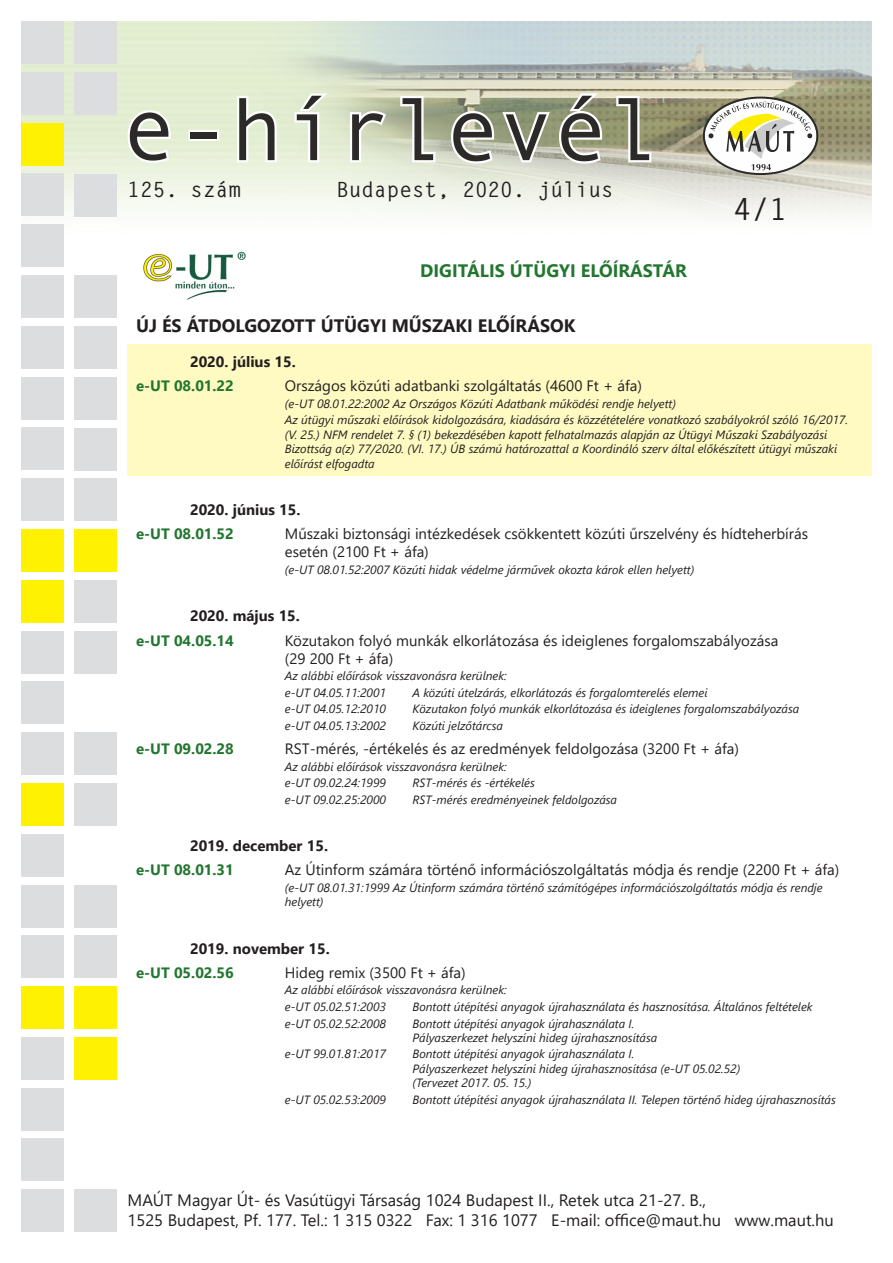
<style>
.page{position:relative;width:893px;height:1263px;background:#fff}
.page>*{position:absolute;margin:0;border:0;box-sizing:border-box;transform-origin:0 0}
.t1{font:700 30px "Letter Gothic Std";color:#231f20}
.t2{font:700 21px "Letter Gothic Std";color:#231f20}
.CIM1{font:700 18px "Segoe UI";color:#231f20}
.CIM1-2{font:700 18px "Segoe UI";color:#22762f}
.t3{font:16.5px/19.8px "Segoe UI";color:#231f20}
.normal_behozassal2{font:15px/18px "Segoe UI";color:#231f20}
.CIM2{font:700 15px "Segoe UI";color:#231f20}
.normal_behozassal2-2{font:700 15px "Segoe UI";color:#22762f}
.normal_behozassal2_k{font:italic 12px/14.4px "Segoe UI";color:#231f20}
</style>
<div class="page">
<img style="left:21px;top:21px;width:851px;height:196px">
<div style="left:21px;top:21px;width:43px;height:43px;background:#dcdddf"></div>
<div style="left:74px;top:21px;width:43px;height:43px;background:#dcdddf"></div>
<div style="left:21px;top:72px;width:43px;height:43px;background:#dcdddf"></div>
<div style="left:74px;top:72px;width:43px;height:43px;background:#dcdddf"></div>
<div style="left:21px;top:123px;width:43px;height:42px;background:#fff101"></div>
<div style="left:21px;top:174px;width:43px;height:42px;background:#dcdddf"></div>
<div style="left:74px;top:174px;width:43px;height:42px;background:#dcdddf"></div>
<div style="left:21px;top:224px;width:43px;height:43px;background:#dcdddf"></div>
<div style="left:21px;top:275px;width:43px;height:43px;background:#dcdddf"></div>
<div style="left:74px;top:275px;width:43px;height:43px;background:#dcdddf"></div>
<div style="left:21px;top:326px;width:43px;height:43px;background:#dcdddf"></div>
<div style="left:74px;top:326px;width:43px;height:43px;background:#dcdddf"></div>
<div style="left:21px;top:377px;width:43px;height:42px;background:#dcdddf"></div>
<div style="left:74px;top:377px;width:43px;height:42px;background:#dcdddf"></div>
<div style="left:21px;top:478px;width:43px;height:43px;background:#dcdddf"></div>
<div style="left:74px;top:478px;width:43px;height:43px;background:#dcdddf"></div>
<div style="left:21px;top:529px;width:43px;height:43px;background:#fff101"></div>
<div style="left:74px;top:529px;width:43px;height:43px;background:#fff101"></div>
<div style="left:21px;top:580px;width:43px;height:42px;background:#fff101"></div>
<div style="left:74px;top:580px;width:43px;height:43px;background:#dcdddf"></div>
<div style="left:21px;top:631px;width:43px;height:42px;background:#dcdddf"></div>
<div style="left:74px;top:631px;width:43px;height:42px;background:#dcdddf"></div>
<div style="left:21px;top:681px;width:43px;height:43px;background:#dcdddf"></div>
<div style="left:21px;top:732px;width:43px;height:43px;background:#dcdddf"></div>
<div style="left:74px;top:732px;width:43px;height:43px;background:#dcdddf"></div>
<div style="left:21px;top:783px;width:43px;height:43px;background:#fff101"></div>
<div style="left:74px;top:783px;width:43px;height:43px;background:#dcdddf"></div>
<div style="left:21px;top:834px;width:43px;height:42px;background:#dcdddf"></div>
<div style="left:21px;top:885px;width:43px;height:42px;background:#dcdddf"></div>
<div style="left:74px;top:885px;width:43px;height:42px;background:#dcdddf"></div>
<div style="left:21px;top:935px;width:43px;height:43px;background:#dcdddf"></div>
<div style="left:74px;top:936px;width:43px;height:42px;background:#dcdddf"></div>
<div style="left:21px;top:986px;width:43px;height:43px;background:#fff101"></div>
<div style="left:74px;top:986px;width:43px;height:43px;background:#fff101"></div>
<div style="left:21px;top:1037px;width:43px;height:43px;background:#dcdddf"></div>
<div style="left:74px;top:1037px;width:43px;height:43px;background:#fff101"></div>
<div style="left:21px;top:1088px;width:43px;height:42px;background:#dcdddf"></div>
<div style="left:21px;top:1139px;width:43px;height:42px;background:#dcdddf"></div>
<div style="left:21px;top:1189px;width:43px;height:43px;background:#dcdddf"></div>
<div style="left:74px;top:1190px;width:43px;height:42px;background:#dcdddf"></div>
<div style="left:21px;top:428px;width:43px;height:42px;background:#dcdddf"></div>
<div style="left:74px;top:428px;width:43px;height:42px;background:#dcdddf"></div>
<svg style="left:189px;top:130px;width:30px;height:11px"></svg>
<svg style="left:128px;top:110px;width:43px;height:53px"></svg>
<div style="left:191px;top:132px;width:26px;height:7px;background:#2b2a29"></div>
<svg style="left:237px;top:96px;width:40px;height:66px"></svg>
<svg style="left:294px;top:93px;width:33px;height:69px;background:#bfc5b5"></svg>
<svg style="left:350px;top:111px;width:36px;height:51px"></svg>
<svg style="left:400px;top:96px;width:35px;height:66px;background:#a1a494"></svg>
<svg style="left:451px;top:111px;width:43px;height:53px"></svg>
<svg style="left:502px;top:112px;width:48px;height:50px;background:#96988a"></svg>
<svg style="left:559px;top:93px;width:43px;height:71px;background:#939486"></svg>
<svg style="left:616px;top:96px;width:35px;height:66px;background:#92927e"></svg>
<svg style="left:703px;top:97px;width:115px;height:78px"></svg>
<div style="left:128px;top:344px;width:744px;height:132px;background:#fffac1"></div>
<img style="left:143px;top:251px;width:103px;height:49px">
<h2 class="t2" style="left:128px;top:176px;width:115px">125. szám</h2>
<h2 class="t2" style="left:336px;top:176px;width:279px">Budapest, 2020. július</h2>
<p class="CIM1-2" style="left:420px;top:253px;width:268px">DIGITÁLIS ÚTÜGYI ELŐÍRÁSTÁR</p>
<p class="t1" style="left:734px;top:191px;width:55px">4/1</p>
<p class="CIM1" style="left:136px;top:309px;width:441px">ÚJ ÉS ÁTDOLGOZOTT ÚTÜGYI MŰSZAKI ELŐÍRÁSOK</p>
<p class="CIM2" style="left:190px;top:348px;width:107px">2020. július 15.</p>
<p class="normal_behozassal2-2" style="left:136px;top:372px;width:99px">e-UT 08.01.22</p>
<p class="normal_behozassal2" style="left:285px;top:376px;width:358px">Országos közúti adatbanki szolgáltatás (4600 Ft + áfa)</p>
<p class="normal_behozassal2_k" style="left:285px;top:395px;width:393px">(e-UT 08.01.22:2002 Az Országos Közúti Adatbank működési rendje helyett)</p>
<p class="normal_behozassal2_k" style="left:285px;top:411px;width:565px">Az útügyi műszaki előírások kidolgozására, kiadására és közzétételére vonatkozó szabályokról szóló 16/2017. (V. 25.) NFM rendelet 7. § (1) bekezdésében kapott felhatalmazás alapján az Útügyi Műszaki Szabályozási Bizottság a(z) 77/2020. (VI. 17.) ÚB számú határozattal a Koordináló szerv által előkészített útügyi műszaki előírást elfogadta</p>
<p class="CIM2" style="left:190px;top:495px;width:112px">2020. június 15.</p>
<p class="normal_behozassal2-2" style="left:136px;top:520px;width:99px">e-UT 08.01.52</p>
<p class="normal_behozassal2" style="left:285px;top:524px;width:525px">Műszaki biztonsági intézkedések csökkentett közúti űrszelvény és hídteherbírás esetén (2100 Ft + áfa)</p>
<p class="normal_behozassal2_k" style="left:285px;top:560px;width:411px">(e-UT 08.01.52:2007 Közúti hidak védelme járművek okozta károk ellen helyett)</p>
<p class="CIM2" style="left:190px;top:602px;width:111px">2020. május 15.</p>
<p class="normal_behozassal2-2" style="left:136px;top:626px;width:99px">e-UT 04.05.14</p>
<p class="normal_behozassal2" style="left:285px;top:630px;width:495px">Közutakon folyó munkák elkorlátozása és ideiglenes forgalomszabályozása (29 200 Ft + áfa)</p>
<p class="normal_behozassal2_k" style="left:285px;top:667px;width:223px">Az alábbi előírások visszavonásra kerülnek:</p>
<p class="normal_behozassal2_k" style="left:285px;top:683px;width:103px">e-UT 04.05.11:2001</p>
<p class="normal_behozassal2_k" style="left:412px;top:683px;width:296px">A közúti útelzárás, elkorlátozás és forgalomterelés elemei</p>
<p class="normal_behozassal2_k" style="left:285px;top:700px;width:103px">e-UT 04.05.12:2010</p>
<p class="normal_behozassal2_k" style="left:412px;top:700px;width:388px">Közutakon folyó munkák elkorlátozása és ideiglenes forgalomszabályozása</p>
<p class="normal_behozassal2_k" style="left:285px;top:716px;width:103px">e-UT 04.05.13:2002</p>
<p class="normal_behozassal2_k" style="left:412px;top:716px;width:92px">Közúti jelzőtárcsa</p>
<p class="normal_behozassal2-2" style="left:136px;top:734px;width:99px">e-UT 09.02.28</p>
<p class="normal_behozassal2" style="left:285px;top:738px;width:456px">RST-mérés, -értékelés és az eredmények feldolgozása (3200 Ft + áfa)</p>
<p class="normal_behozassal2_k" style="left:285px;top:757px;width:223px">Az alábbi előírások visszavonásra kerülnek:</p>
<p class="normal_behozassal2_k" style="left:285px;top:774px;width:103px">e-UT 09.02.24:1999</p>
<p class="normal_behozassal2_k" style="left:412px;top:774px;width:124px">RST-mérés és -értékelés</p>
<p class="normal_behozassal2_k" style="left:285px;top:790px;width:103px">e-UT 09.02.25:2000</p>
<p class="normal_behozassal2_k" style="left:412px;top:790px;width:206px">RST-mérés eredményeinek feldolgozása</p>
<p class="CIM2" style="left:190px;top:831px;width:139px">2019. december 15.</p>
<p class="normal_behozassal2-2" style="left:136px;top:856px;width:99px">e-UT 08.01.31</p>
<p class="normal_behozassal2" style="left:285px;top:860px;width:556px">Az Útinform számára történő információszolgáltatás módja és rendje (2200 Ft + áfa)</p>
<p class="normal_behozassal2_k" style="left:285px;top:878px;width:539px">(e-UT 08.01.31:1999 Az Útinform számára történő számítógépes információszolgáltatás módja és rendje helyett)</p>
<p class="CIM2" style="left:190px;top:934px;width:141px">2019. november 15.</p>
<p class="normal_behozassal2-2" style="left:136px;top:958px;width:99px">e-UT 05.02.56</p>
<p class="normal_behozassal2" style="left:285px;top:962px;width:182px">Hideg remix (3500 Ft + áfa)</p>
<p class="normal_behozassal2_k" style="left:285px;top:981px;width:223px">Az alábbi előírások visszavonásra kerülnek:</p>
<p class="normal_behozassal2_k" style="left:285px;top:997px;width:103px">e-UT 05.02.51:2003</p>
<p class="normal_behozassal2_k" style="left:412px;top:997px;width:402px">Bontott útépítési anyagok újrahasználata és hasznosítása. Általános feltételek</p>
<p class="normal_behozassal2_k" style="left:285px;top:1014px;width:103px">e-UT 05.02.52:2008</p>
<p class="normal_behozassal2_k" style="left:412px;top:1014px;width:246px">Bontott útépítési anyagok újrahasználata I.<br>Pályaszerkezet helyszíni hideg újrahasznosítása</p>
<p class="normal_behozassal2_k" style="left:285px;top:1045px;width:103px">e-UT 99.01.81:2017</p>
<p class="normal_behozassal2_k" style="left:412px;top:1045px;width:329px">Bontott útépítési anyagok újrahasználata I.<br>Pályaszerkezet helyszíni hideg újrahasznosítása (e-UT 05.02.52) (Tervezet 2017. 05. 15.)</p>
<p class="normal_behozassal2_k" style="left:285px;top:1090px;width:103px">e-UT 05.02.53:2009</p>
<p class="normal_behozassal2_k" style="left:412px;top:1090px;width:425px">Bontott útépítési anyagok újrahasználata II. Telepen történő hideg újrahasznosítás</p>
<h3 class="t3" style="left:128px;top:1189px;width:708px">MAÚT Magyar Út- és Vasútügyi Társaság 1024 Budapest II., Retek utca 21-27. B.,<br>1525 Budapest, Pf. 177. Tel.: 1 315 0322 Fax: 1 316 1077 E-mail: office@maut.hu www.maut.hu</h3>
</div>
